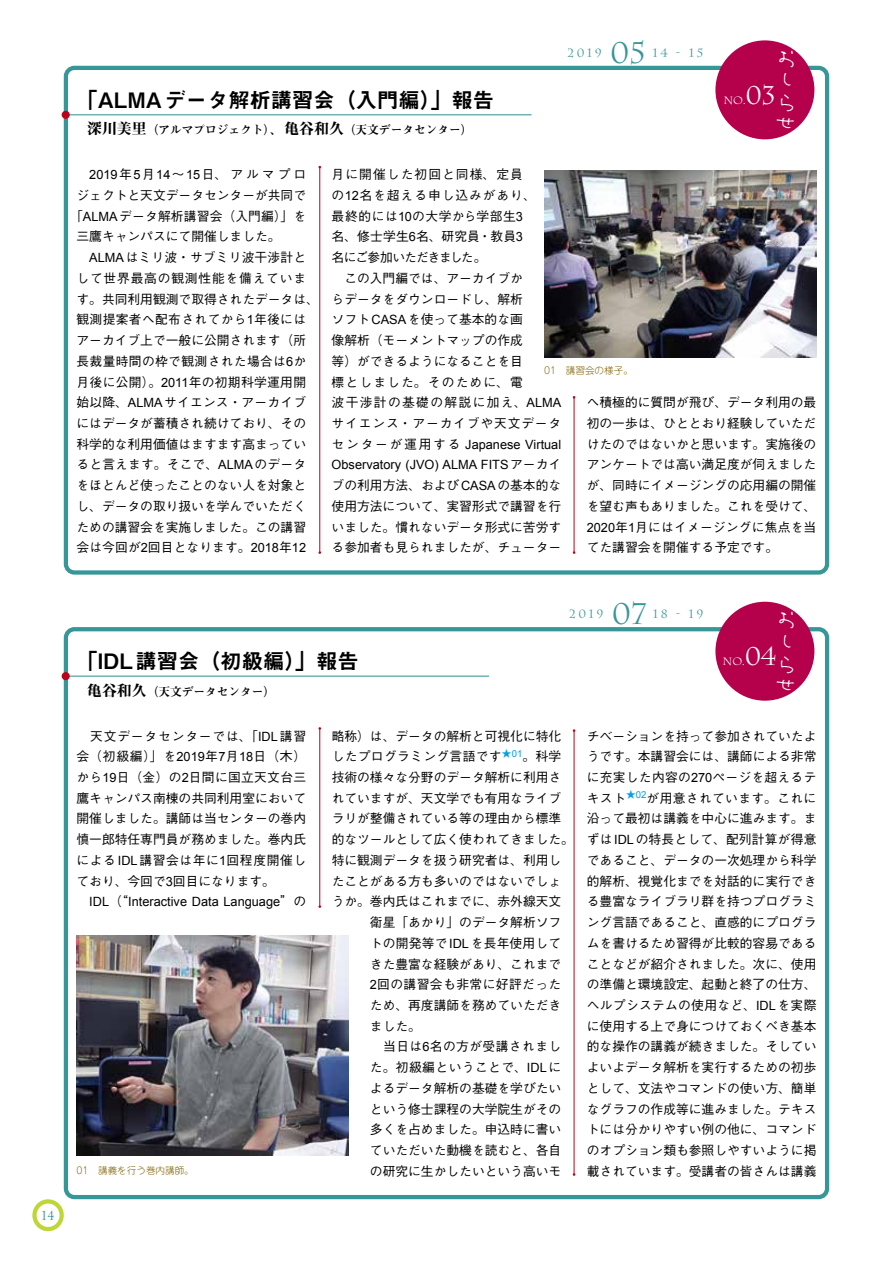
<style>
.page{position:relative;width:893px;height:1263px;background:#fff}
.page>*{position:absolute;margin:0;border:0;box-sizing:border-box;transform-origin:0 0}
.t1{font:29.7px "Charlemagne Std";color:#379697}
.t2{font:25.5px/23px "Armed Lemon";color:#fff}
.t3{font:25.5px "Charlemagne Std";color:#fff}
.t4{font:21.3px "Midashi Go Pro MB31";color:#000}
.t5{font:500 12.75px/20.7px "Gothic BBB Pro";color:#000;text-align:justify}
.t6{font:12.75px/20.7px "Arial";color:#000}
.t7{font:500 12.75px "Gothic BBB Pro";letter-spacing:.03em;color:#000}
.t8{font:500 12.75px "Gothic BBB Pro";letter-spacing:.025em;color:#000}
.t9{font:500 12.75px "Gothic BBB Pro";letter-spacing:.065em;color:#000}
.t10{font:12.75px "Charlemagne Std";color:#127d8e;scale:.8 1}
.t11{font:11.85px "Charlemagne Std";letter-spacing:.2em;color:#379697}
.t12{font:11.7px "Midashi Min Pro MA31";color:#000}
.t13{font:10.65px "Charlemagne Std";color:#fff}
.t14{font:300 9.6px "Jun 101 Pro";color:#816100}
.s1{font-size:14.85px}
.s2{font-family:"Arial";font-weight:400}
.s3{font-family:"Gothic BBB Pro";font-weight:500}
</style>
<div class="page">
<svg style="left:34px;top:1201px;width:28px;height:28px"></svg>
<div style="left:32px;top:1199px;width:32px;height:32px;border:4px solid #bed638;border-radius:50%"></div>
<div style="left:64px;top:66px;width:765px;height:509px;border:4px solid #379697;border-radius:9px"></div>
<hr style="left:64px;top:114px;width:467px;height:1px;background:#379697">
<div style="left:62px;top:111px;width:8px;height:8px;background:#be0018;border-radius:50%"></div>
<div style="left:715px;top:40px;width:99px;height:99px;background:#b5004b;border-radius:50%"></div>
<hr style="left:574px;top:397px;width:1px;height:156px;background:#be0018">
<hr style="left:319px;top:167px;width:1px;height:386px;background:#be0018">
<img style="left:544px;top:170px;width:272px;height:187px">
<div style="left:64px;top:627px;width:765px;height:572px;border:4px solid #379697;border-radius:9px"></div>
<hr style="left:64px;top:676px;width:425px;height:1px;background:#379697">
<div style="left:62px;top:672px;width:8px;height:8px;background:#be0018;border-radius:50%"></div>
<div style="left:715px;top:602px;width:99px;height:99px;background:#b5004b;border-radius:50%"></div>
<hr style="left:574px;top:730px;width:1px;height:444px;background:#be0018">
<hr style="left:319px;top:728px;width:1px;height:179px;background:#be0018">
<img style="left:77px;top:935px;width:272px;height:221px">
<p class="t10" style="left:42px;top:1208px;width:17px">14</p>
<h3 class="t4" style="left:77px;top:83px;width:419px">「ALMAデータ解析講習会（入門編）」報告</h3>
<p class="t12" style="left:87px;top:121px;width:387px"><span class="s1">深川美里</span>（アルマプロジェクト）<span class="s1">、亀谷和久</span>（天文データセンター）</p>
<p class="t11" style="left:568px;top:46px;width:36px">2019</p>
<h1 class="t1" style="left:610px;top:36px;width:38px">05</h1>
<p class="t11" style="left:652px;top:46px;width:53px">14 - 15</p>
<h2 class="t2" style="left:774px;top:46px;width:22px">おしらせ</h2>
<h2 class="t3" style="left:746px;top:81px;width:32px">03</h2>
<p class="t13" style="left:723px;top:94px;width:24px">No.</p>
<p class="t5" style="left:89px;top:162px;width:218px"><span class="s2">2019</span>年<span class="s2">5</span>月<span class="s2">14</span>～<span class="s2">15</span>日、アルマプロ</p>
<p class="t5" style="left:77px;top:183px;width:231px">ジェクトと天文データセンターが共同で</p>
<p class="t5" style="left:70px;top:204px;width:237px">「<span class="s2">ALMA</span>データ解析講習会（入門編）」を</p>
<p class="t5" style="left:77px;top:225px;width:206px">三鷹キャンパスにて開催しました。</p>
<p class="t5" style="left:89px;top:245px;width:218px"><span class="s2">ALMA</span>はミリ波・サブミリ波干渉計と</p>
<p class="t9" style="left:77px;top:268px;width:231px">して世界最高の観測性能を備えていま</p>
<p class="t5" style="left:77px;top:287px;width:244px">す。共同利用観測で取得されたデータは、</p>
<p class="t7" style="left:77px;top:309px;width:231px">観測提案者へ配布されてから<span class="s2">1</span>年後には</p>
<p class="t5" style="left:77px;top:328px;width:231px">アーカイブ上で一般に公開されます（所</p>
<p class="t7" style="left:77px;top:351px;width:231px">長裁量時間の枠で観測された場合は<span class="s2">6</span>か</p>
<p class="t8" style="left:77px;top:371px;width:231px">月後に公開）。<span class="s2">2011</span>年の初期科学運用開</p>
<p class="t5" style="left:77px;top:390px;width:231px">始以降、<span class="s2">ALMA</span>サイエンス・アーカイブ</p>
<p class="t5" style="left:77px;top:411px;width:231px">にはデータが蓄積され続けており、その</p>
<p class="t5" style="left:77px;top:432px;width:231px">科学的な利用価値はますます高まってい</p>
<p class="t5" style="left:77px;top:453px;width:231px">ると言えます。そこで、<span class="s2">ALMA</span>のデータ</p>
<p class="t5" style="left:77px;top:473px;width:231px">をほとんど使ったことのない人を対象と</p>
<p class="t5" style="left:77px;top:494px;width:231px">し、データの取り扱いを学んでいただく</p>
<p class="t5" style="left:77px;top:515px;width:231px">ための講習会を実施しました。この講習</p>
<p class="t5" style="left:77px;top:536px;width:231px">会は今回が<span class="s2">2</span>回目となります。<span class="s2">2018</span>年<span class="s2">12</span></p>
<p class="t5" style="left:332px;top:162px;width:231px;text-align:left">月に開催した初回と同様、定員<br>の<span class="s2">12</span>名を超える申し込みがあり、<br>最終的には<span class="s2">10</span>の大学から学部生<span class="s2">3<br></span>名、修士学生<span class="s2">6</span>名、研究員・教員<span class="s2">3<br></span>名にご参加いただきました。<br>　この入門編では、アーカイブか<br>らデータをダウンロードし、解析<br>ソフト<span class="s2">CASA</span>を使って基本的な画<br>像解析（モーメントマップの作成<br>等）ができるようになることを目<br>標としました。そのために、電<br>波干渉計の基礎の解説に加え、<span class="s2">ALMA</span>サイエンス・アーカイブや天文データ</p>
<p class="t6" style="left:332px;top:434px;width:231px"><span class="s3">センターが運用する</span> Japanese Virtual<br>Observatory (JVO) ALMA FITS<span class="s3">アーカイ</span></p>
<p class="t5" style="left:332px;top:473px;width:231px">ブの利用方法、および<span class="s2">CASA</span>の基本的な使用方法について、実習形式で講習を行いました。慣れないデータ形式に苦労する参加者も見られましたが、チューター</p>
<p class="t14" style="left:544px;top:363px;width:90px">01　講習会の様子。</p>
<p class="t5" style="left:587px;top:390px;width:231px">へ積極的に質問が飛び、データ利用の最初の一歩は、ひととおり経験していただけたのではないかと思います。実施後のアンケートでは高い満足度が伺えましたが、同時にイメージングの応用編の開催を望む声もありました。これを受けて、<span class="s2">2020</span>年<span class="s2">1</span>月にはイメージングに焦点を当てた講習会を開催する予定です。</p>
<h3 class="t4" style="left:77px;top:644px;width:284px">「IDL講習会（初級編）」報告</h3>
<p class="t12" style="left:87px;top:682px;width:190px"><span class="s1">亀谷和久</span>（天文データセンター）</p>
<p class="t11" style="left:569px;top:608px;width:36px">2019</p>
<h1 class="t1" style="left:612px;top:597px;width:36px">07</h1>
<p class="t11" style="left:653px;top:608px;width:52px">18 - 19</p>
<h2 class="t2" style="left:774px;top:607px;width:22px">おしらせ</h2>
<p class="t13" style="left:723px;top:656px;width:24px">No.</p>
<h2 class="t3" style="left:745px;top:642px;width:34px">04</h2>
<p class="t5" style="left:77px;top:724px;width:231px">　天文データセンターでは、「<span class="s2">IDL</span>講習会（初級編）」を<span class="s2">2019</span>年<span class="s2">7</span>月<span class="s2">18</span>日（木）から<span class="s2">19</span>日（金）の<span class="s2">2</span>日間に国立天文台三鷹キャンパス南棟の共同利用室において開催しました。講師は当センターの巻内慎一郎特任専門員が務めました。巻内氏による<span class="s2">IDL</span>講習会は年に<span class="s2">1</span>回程度開催しており、今回で<span class="s2">3</span>回目になります。</p>
<p class="t6" style="left:89px;top:892px;width:218px">IDL<span class="s3">（“</span>Interactive Data Language<span class="s3">”の</span></p>
<p class="t14" style="left:77px;top:1162px;width:119px">01　講義を行う巻内講師。</p>
<p class="t5" style="left:332px;top:724px;width:244px;text-align:left">略称）は、データの解析と可視化に特化したプログラミング言語です<sup>★</sup><sup>01</sup>。科学技術の様々な分野のデータ解析に利用されていますが、天文学でも有用なライブラリが整備されている等の理由から標準的なツールとして広く使われてきました。特に観測データを扱う研究者は、利用したことがある方も多いのではないでしょうか。巻内氏はこれまでに、赤外線天文</p>
<p class="t5" style="left:370px;top:910px;width:193px;text-align:left">衛星「あかり」のデータ解析ソフトの開発等で<span class="s2">IDL</span>を長年使用してきた豊富な経験があり、これまで<br><span class="s2">2</span>回の講習会も非常に好評だったため、再度講師を務めていただきました。<br>　当日は<span class="s2">6</span>名の方が受講されました。初級編ということで、<span class="s2">IDL</span>によるデータ解析の基礎を学びたいという修士課程の大学院生がその多くを占めました。申込時に書いていただいた動機を読むと、各自の研究に生かしたいという高いモ</p>
<p class="t5" style="left:587px;top:724px;width:231px">チベーションを持って参加されていたようです。本講習会には、講師による非常に充実した内容の<span class="s2">270</span>ページを超えるテキスト<sup>★</sup><sup>02</sup>が用意されています。これに沿って最初は講義を中心に進みます。まずは<span class="s2">IDL</span>の特長として、配列計算が得意であること、データの一次処理から科学的解析、視覚化までを対話的に実行できる豊富なライブラリ群を持つプログラミング言語であること、直感的にプログラムを書けるため習得が比較的容易であることなどが紹介されました。次に、使用の準備と環境設定、起動と終了の仕方、ヘルプシステムの使用など、<span class="s2">IDL</span>を実際に使用する上で身につけておくべき基本的な操作の講義が続きました。そしていよいよデータ解析を実行するための初歩として、文法やコマンドの使い方、簡単なグラフの作成等に進みました。テキストには分かりやすい例の他に、コマンドのオプション類も参照しやすいように掲載されています。受講者の皆さんは講義</p>
</div>
